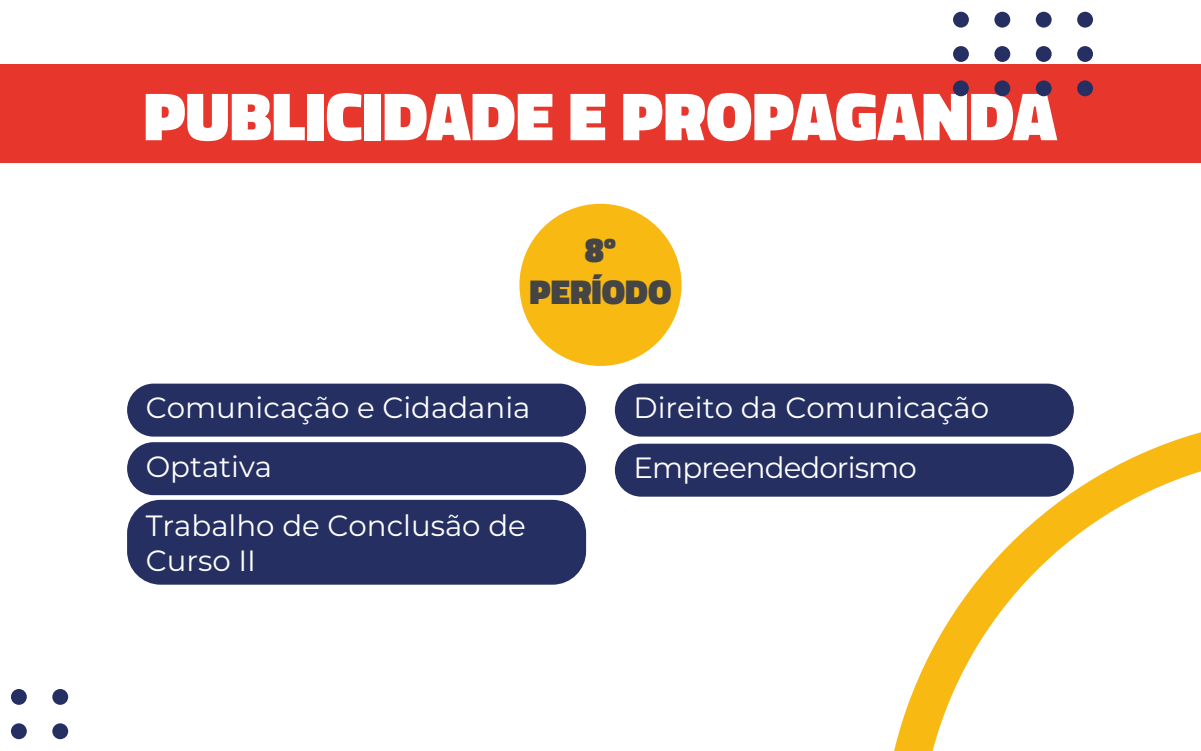
<style>
.page{position:relative;width:1201px;height:751px;background:#fff}
.page>*{position:absolute;margin:0;border:0;box-sizing:border-box;transform-origin:0 0}
.t1{font:900 69px "Cairo";color:#fff}
.t2{font:900 34.95px/41.9px "Cairo";color:#454545;text-align:center}
.t3{font:100 29.25px/35.1px "Montserrat";color:#fff}
.t4{font:100 29.25px "Montserrat";letter-spacing:-.03em;color:#fff}
</style>
<div class="page">
<svg style="left:894px;top:429px;width:306px;height:321px"></svg>
<div style="left:0;top:64px;width:1200px;height:99px;background:#e7372d"></div>
<div style="left:952px;top:12px;width:16px;height:16px;background:#252f62;border-radius:50%"></div>
<div style="left:994px;top:12px;width:16px;height:16px;background:#252f62;border-radius:50%"></div>
<div style="left:1035px;top:12px;width:16px;height:16px;background:#252f62;border-radius:50%"></div>
<div style="left:1077px;top:12px;width:15px;height:16px;background:#252f62;border-radius:50%"></div>
<div style="left:952px;top:46px;width:16px;height:16px;background:#252f62;border-radius:50%"></div>
<div style="left:994px;top:46px;width:16px;height:16px;background:#252f62;border-radius:50%"></div>
<div style="left:1035px;top:46px;width:16px;height:16px;background:#252f62;border-radius:50%"></div>
<div style="left:1077px;top:46px;width:15px;height:16px;background:#252f62;border-radius:50%"></div>
<div style="left:952px;top:80px;width:16px;height:16px;background:#252f62;border-radius:50%"></div>
<div style="left:994px;top:80px;width:16px;height:16px;background:#252f62;border-radius:50%"></div>
<div style="left:1035px;top:80px;width:16px;height:16px;background:#252f62;border-radius:50%"></div>
<div style="left:1077px;top:80px;width:15px;height:16px;background:#252f62;border-radius:50%"></div>
<div style="left:11px;top:688px;width:16px;height:16px;background:#252f62;border-radius:50%"></div>
<div style="left:52px;top:688px;width:16px;height:16px;background:#252f62;border-radius:50%"></div>
<div style="left:11px;top:723px;width:16px;height:15px;background:#252f62;border-radius:50%"></div>
<div style="left:52px;top:723px;width:16px;height:15px;background:#252f62;border-radius:50%"></div>
<div style="left:519px;top:204px;width:162px;height:162px;background:#f8b912;border-radius:50%"></div>
<div style="left:127px;top:383px;width:459px;height:53px;background:#252f62;border-radius:26px"></div>
<div style="left:615px;top:383px;width:458px;height:53px;background:#252f62;border-radius:26px"></div>
<div style="left:615px;top:443px;width:458px;height:53px;background:#252f62;border-radius:26px"></div>
<div style="left:127px;top:442px;width:459px;height:53px;background:#252f62;border-radius:26px"></div>
<div style="left:127px;top:499px;width:459px;height:85px;background:#252f62;border-radius:33px"></div>
<h1 class="t1" style="left:144px;top:76px;width:914px">PUBLICIDADE E PROPAGANDA</h1>
<p class="t2" style="left:529px;top:229px;width:143px">8º<br>PERÍODO</p>
<p class="t3" style="left:146px;top:393px;width:386px">Comunicação e Cidadania</p>
<p class="t3" style="left:633px;top:393px;width:357px">Direito da Comunicação</p>
<p class="t3" style="left:146px;top:451px;width:128px">Optativa</p>
<p class="t4" style="left:633px;top:456px;width:285px">Empreendedorismo</p>
<p class="t3" style="left:146px;top:510px;width:381px">Trabalho de Conclusão de<br>Curso II</p>
</div>
